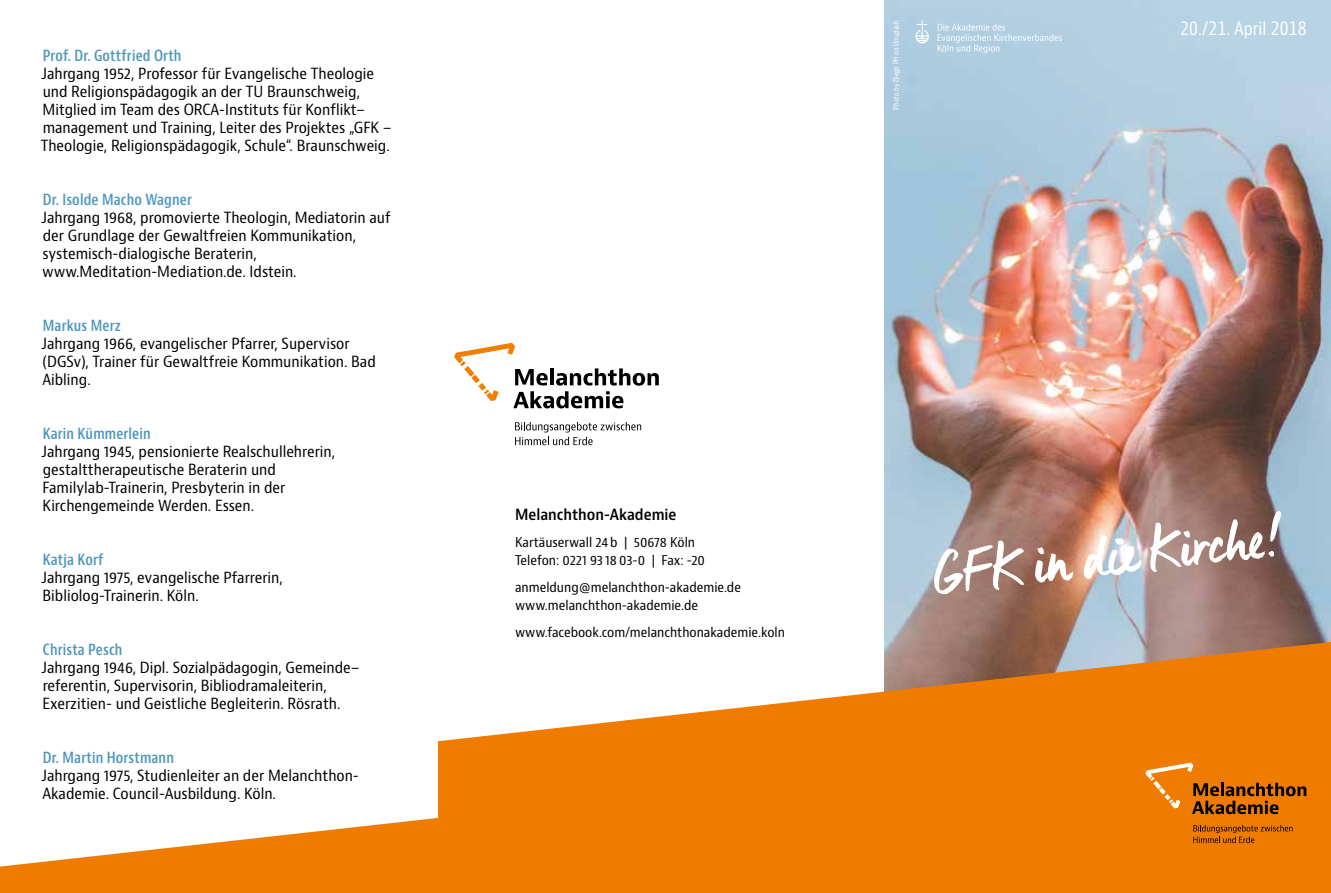
<style>
.page{position:relative;width:1331px;height:893px;background:#fff}
.page>*{position:absolute;margin:0;border:0;box-sizing:border-box;transform-origin:0 0}
.t1{font:60px "Manus";color:#fff}
.t2{font:condensed 18px "Bernino Sans";letter-spacing:.01em;color:#fff}
.t3{font:condensed 15px/18px "Bernino Sans";color:#000}
.t4{font:600 condensed 15px "Bernino Sans";letter-spacing:.01em;color:#4d95bd}
.t5{font:600 condensed 15px "Bernino Sans";color:#000}
.t6{font:condensed 13.2px/18px "Bernino Sans";color:#000}
.t7{font:condensed 7.5px "Bernina Sans";color:#fff}
</style>
<div class="page">
<img style="left:884px;top:0;width:447px;height:642px">
<svg style="left:438px;top:642px;width:893px;height:251px;fill:#ef7c00"></svg>
<svg style="left:0;top:818px;width:438px;height:75px"></svg>
<svg style="left:1193px;top:825px;width:99px;height:18px;background:#c66600"></svg>
<svg style="left:1145px;top:763px;width:161px;height:51px;background:#cc6f0a"></svg>
<svg style="left:915px;top:20px;width:14px;height:23px"></svg>
<svg style="left:938px;top:24px;width:124px;height:29px;background:#bad4e4"></svg>
<svg style="left:515px;top:422px;width:126px;height:23px"></svg>
<svg style="left:454px;top:343px;width:205px;height:65px"></svg>
<p class="t4" style="left:43px;top:46px;width:140px">Prof. Dr. Gottfried Orth</p>
<p class="t3" style="left:41px;top:64px;width:353px">Jahrgang 1952, Professor für Evangelische Theologie und Religionspädagogik an der TU Braunschweig, Mitglied im Team des ORCA-Instituts für Konflikt– management und Training, Leiter des Projektes „GFK – Theologie, Religionspädagogik, Schule“. Braunschweig.</p>
<p class="t4" style="left:43px;top:190px;width:151px">Dr. Isolde Macho Wagner</p>
<p class="t3" style="left:41px;top:208px;width:351px">Jahrgang 1968, promovierte Theologin, Mediatorin auf der Grundlage der Gewaltfreien Kommunikation, systemisch-dialogische Beraterin, www.Meditation-Mediation.de. Idstein.</p>
<p class="t4" style="left:43px;top:316px;width:80px">Markus Merz</p>
<p class="t3" style="left:41px;top:334px;width:336px">Jahrgang 1966, evangelischer Pfarrer, Supervisor (DGSv), Trainer für Gewaltfreie Kommunikation. Bad<br>Aibling.</p>
<p class="t4" style="left:43px;top:424px;width:109px">Karin Kümmerlein</p>
<p class="t3" style="left:41px;top:442px;width:295px">Jahrgang 1945, pensionierte Realschullehrerin, gestalttherapeutische Beraterin und Familylab-Trainerin, Presbyterin in der Kirchengemeinde Werden. Essen.</p>
<p class="t4" style="left:43px;top:550px;width:62px">Katja Korf</p>
<p class="t3" style="left:41px;top:568px;width:243px">Jahrgang 1975, evangelische Pfarrerin,<br>Bibliolog-Trainerin. Köln.</p>
<p class="t4" style="left:43px;top:640px;width:81px">Christa Pesch</p>
<p class="t3" style="left:41px;top:658px;width:320px">Jahrgang 1946, Dipl. Sozialpädagogin, Gemeinde– referentin, Supervisorin, Bibliodramaleiterin,<br>Exerzitien- und Geistliche Begleiterin. Rösrath.</p>
<p class="t4" style="left:43px;top:748px;width:133px">Dr. Martin Horstmann</p>
<p class="t3" style="left:41px;top:766px;width:319px">Jahrgang 1975, Studienleiter an der Melanchthon-<br>Akademie. Council-Ausbildung. Köln.</p>
<p class="t7" style="left:892px;top:110px;width:91px;rotate:-90deg">Photo by Diego PH on Unsplash</p>
<p class="t2" style="left:1180px;top:17px;width:128px">20./21. April 2018</p>
<p class="t5" style="left:515px;top:505px;width:163px">Melanchthon-Akademie</p>
<p class="t6" style="left:515px;top:533px;width:191px">Kartäuserwall 24b | 50678 Köln<br>Telefon: 0221 93 18 03-0 | Fax: -20</p>
<p class="t6" style="left:515px;top:578px;width:227px">anmeldung@melanchthon-akademie.de www.melanchthon-akademie.de</p>
<p class="t6" style="left:515px;top:623px;width:271px">www.facebook.com/melanchthonakademie.koln</p>
<h1 class="t1" style="left:929px;top:537px;width:350px;rotate:-6deg">GFK in die Kirche!</h1>
</div>
